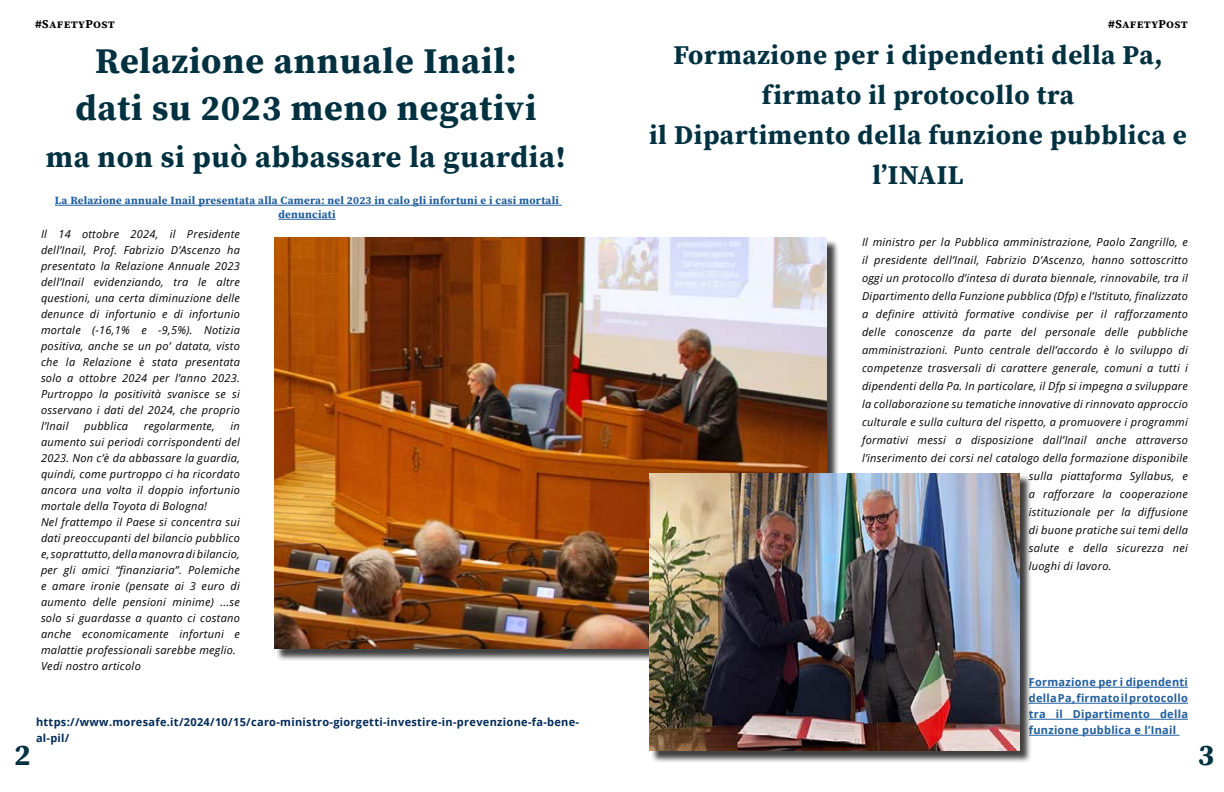
<style>
.page{position:relative;width:1224px;height:792px;background:#fff}
.page>*{position:absolute;margin:0;border:0;box-sizing:border-box;transform-origin:0 0}
.Numeri_pagina_-_Allineamento_a_sinistra{font:700 36px "Source Serif Pro";letter-spacing:.025em;color:#003141}
.Numeri_pagina_-_Allineamento_a_sinistra-2{font:700 30px "Source Serif Pro";letter-spacing:.025em;color:#003141}
.Numeri_pagina_-_Allineamento_a_sinistra-3{font:700 27px/40px "Source Serif Pro";letter-spacing:.025em;color:#003141;text-align:center}
.t1{font:700 12px "Source Serif Pro";letter-spacing:.025em;color:#000}
.Numeri_pagina_-_Allineamento_a_sinistra-4{font:italic 11px/16px "Open Sans";letter-spacing:.025em;color:#000;text-align:justify}
.Numeri_pagina_-_Allineamento_a_sinistra-5{font:700 11px/16px "Open Sans";letter-spacing:.03em;color:#002957}
.Numeri_pagina_-_Allineamento_a_sinistra-6{font:700 11px/16px "Open Sans";letter-spacing:.025em;color:#215e9e;text-align:justify}
.Numeri_pagina_-_Allineamento_a_sinistra-7{font:700 11px/14px "Source Serif Pro";letter-spacing:.025em;color:#215e9e;text-align:center}
</style>
<div class="page">
<hr style="left:55px;top:205px;width:507px;height:1px;background:#215e9e">
<hr style="left:278px;top:219px;width:58px;height:1px;background:#215e9e">
<div style="left:276px;top:239px;width:564px;height:422px;background:#000;opacity:.75"></div>
<img style="left:274px;top:238px;width:553px;height:411px">
<hr style="left:1029px;top:687px;width:159px;height:1px;background:#215e9e">
<hr style="left:1029px;top:703px;width:159px;height:1px;background:#215e9e">
<hr style="left:1029px;top:719px;width:159px;height:1px;background:#215e9e">
<hr style="left:1029px;top:735px;width:151px;height:1px;background:#215e9e">
<div style="left:651px;top:475px;width:381px;height:289px;background:#000;opacity:.75"></div>
<img style="left:649px;top:473px;width:371px;height:278px">
<p class="t1" style="left:35px;top:16px;width:81px">#SafetyPost</p>
<p class="t1" style="left:1108px;top:16px;width:81px">#SafetyPost</p>
<p class="Numeri_pagina_-_Allineamento_a_sinistra" style="left:95px;top:36px;width:423px">Relazione annuale Inail:</p>
<p class="Numeri_pagina_-_Allineamento_a_sinistra" style="left:75px;top:83px;width:463px">dati su 2023 meno negativi</p>
<p class="Numeri_pagina_-_Allineamento_a_sinistra-2" style="left:46px;top:137px;width:522px">ma non si può abbassare la guardia!</p>
<p class="Numeri_pagina_-_Allineamento_a_sinistra-3" style="left:673px;top:34px;width:491px">Formazione per i dipendenti della Pa,</p>
<p class="Numeri_pagina_-_Allineamento_a_sinistra-3" style="left:762px;top:74px;width:314px">firmato il protocollo tra</p>
<p class="Numeri_pagina_-_Allineamento_a_sinistra-3" style="left:649px;top:114px;width:539px">il Dipartimento della funzione pubblica e l’INAIL</p>
<p class="Numeri_pagina_-_Allineamento_a_sinistra-7" style="left:55px;top:194px;width:506px">La Relazione annuale Inail presentata alla Camera: nel 2023 in calo gli infortuni e i casi mortali denunciati</p>
<p class="Numeri_pagina_-_Allineamento_a_sinistra-4" style="left:41px;top:226px;width:201px">Il 14 ottobre 2024, il Presidente dell’Inail, Prof. Fabrizio D’Ascenzo ha presentato la Relazione Annuale 2023 dell’Inail evidenziando, tra le altre questioni, una certa diminuzione delle denunce di infortunio e di infortunio mortale (-16,1% e -9,5%). Notizia positiva, anche se un po’ datata, visto che la Relazione è stata presentata solo a ottobre 2024 per l’anno 2023.<br>Purtroppo la positività svanisce se si osservano i dati del 2024, che proprio l’Inail</p>
<p class="Numeri_pagina_-_Allineamento_a_sinistra-4" style="left:84px;top:418px;width:46px">pubblica</p>
<p class="Numeri_pagina_-_Allineamento_a_sinistra-4" style="left:144px;top:418px;width:73px">regolarmente,</p>
<p class="Numeri_pagina_-_Allineamento_a_sinistra-4" style="left:41px;top:418px;width:200px;text-indent:190px">in aumento sui periodi corrispondenti del 2023. Non c’è da abbassare la guardia, quindi, come purtroppo ci ha ricordato ancora una volta il doppio infortunio mortale della Toyota di Bologna!</p>
<p class="Numeri_pagina_-_Allineamento_a_sinistra-4" style="left:41px;top:514px;width:200px">Nel frattempo il Paese si concentra sui dati preoccupanti del bilancio pubblico e, soprattutto, della manovra di bilancio, per gli amici “finanziaria”. Polemiche e amare ironie (pensate ai 3 euro di aumento delle pensioni minime) ...se solo si guardasse a quanto ci costano anche economicamente infortuni e malattie professionali sarebbe meglio.</p>
<p class="Numeri_pagina_-_Allineamento_a_sinistra-4" style="left:41px;top:658px;width:101px">Vedi nostro articolo</p>
<p class="Numeri_pagina_-_Allineamento_a_sinistra-4" style="left:862px;top:234px;width:327px">Il ministro per la Pubblica amministrazione, Paolo Zangrillo, e</p>
<p class="Numeri_pagina_-_Allineamento_a_sinistra-4" style="left:862px;top:252px;width:327px">il presidente dell’Inail, Fabrizio D’Ascenzo, hanno sottoscritto</p>
<p class="Numeri_pagina_-_Allineamento_a_sinistra-4" style="left:862px;top:270px;width:327px">oggi un protocollo d’intesa di durata biennale, rinnovabile, tra il</p>
<p class="Numeri_pagina_-_Allineamento_a_sinistra-4" style="left:862px;top:288px;width:327px">Dipartimento della Funzione pubblica (Dfp) e l’Istituto, finalizzato</p>
<p class="Numeri_pagina_-_Allineamento_a_sinistra-4" style="left:862px;top:306px;width:327px">a definire attività formative condivise per il rafforzamento</p>
<p class="Numeri_pagina_-_Allineamento_a_sinistra-4" style="left:862px;top:324px;width:327px">delle conoscenze da parte del personale delle pubbliche</p>
<p class="Numeri_pagina_-_Allineamento_a_sinistra-4" style="left:862px;top:342px;width:327px">amministrazioni. Punto centrale dell’accordo è lo sviluppo di</p>
<p class="Numeri_pagina_-_Allineamento_a_sinistra-4" style="left:862px;top:360px;width:327px">competenze trasversali di carattere generale, comuni a tutti i</p>
<p class="Numeri_pagina_-_Allineamento_a_sinistra-4" style="left:862px;top:378px;width:328px">dipendenti della Pa. In particolare, il Dfp si impegna a sviluppare</p>
<p class="Numeri_pagina_-_Allineamento_a_sinistra-4" style="left:862px;top:396px;width:327px">la collaborazione su tematiche innovative di rinnovato approccio</p>
<p class="Numeri_pagina_-_Allineamento_a_sinistra-4" style="left:862px;top:414px;width:327px">culturale e sulla cultura del rispetto, a promuovere i programmi</p>
<p class="Numeri_pagina_-_Allineamento_a_sinistra-4" style="left:862px;top:432px;width:327px">formativi messi a disposizione dall’Inail anche attraverso</p>
<p class="Numeri_pagina_-_Allineamento_a_sinistra-4" style="left:862px;top:450px;width:327px">l’inserimento dei corsi nel catalogo della formazione disponibile</p>
<p class="Numeri_pagina_-_Allineamento_a_sinistra-4" style="left:1029px;top:468px;width:161px">sulla piattaforma Syllabus, e</p>
<p class="Numeri_pagina_-_Allineamento_a_sinistra-4" style="left:1029px;top:486px;width:161px">a rafforzare la cooperazione</p>
<p class="Numeri_pagina_-_Allineamento_a_sinistra-4" style="left:1029px;top:504px;width:161px">istituzionale per la diffusione</p>
<p class="Numeri_pagina_-_Allineamento_a_sinistra-4" style="left:1029px;top:522px;width:161px">di buone pratiche sui temi della</p>
<p class="Numeri_pagina_-_Allineamento_a_sinistra-4" style="left:1029px;top:540px;width:161px">salute e della sicurezza nei</p>
<p class="Numeri_pagina_-_Allineamento_a_sinistra-4" style="left:1029px;top:558px;width:84px">luoghi di lavoro.</p>
<p class="Numeri_pagina_-_Allineamento_a_sinistra-6" style="left:1029px;top:674px;width:161px">Formazione per i dipendenti della Pa, firmato il protocollo tra il Dipartimento della funzione pubblica e l’Inail</p>
<p class="Numeri_pagina_-_Allineamento_a_sinistra-5" style="left:36px;top:714px;width:545px">https://www.moresafe.it/2024/10/15/caro-ministro-giorgetti-investire-in-prevenzione-fa-bene&shy;al-pil/</p>
<h2 class="Numeri_pagina_-_Allineamento_a_sinistra-2" style="left:14px;top:734px;width:18px">2</h2>
<h2 class="Numeri_pagina_-_Allineamento_a_sinistra-2" style="left:1198px;top:734px;width:18px">3</h2>
</div>
